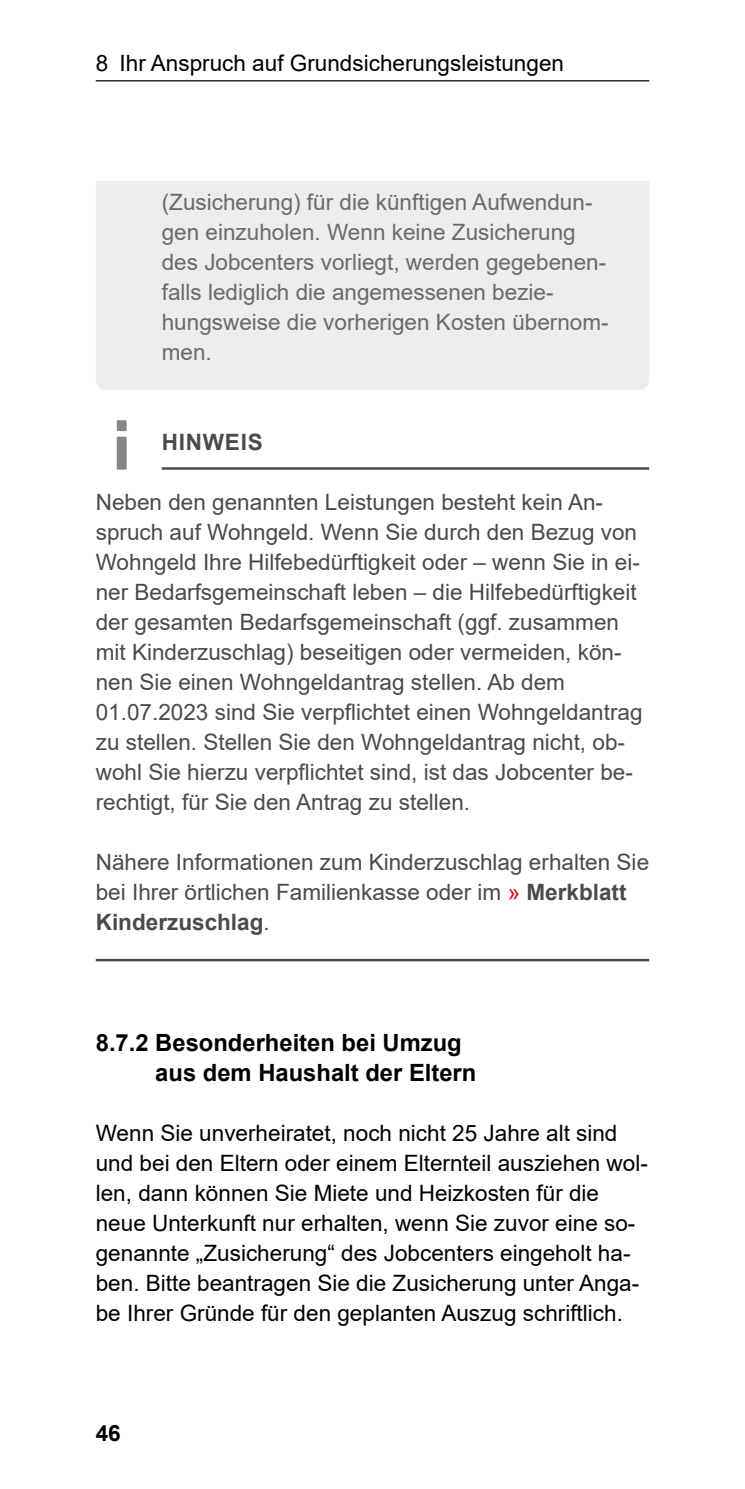
<style>
.page{position:relative;width:745px;height:1489px;background:#fff}
.page>*{position:absolute;margin:0;border:0;box-sizing:border-box;transform-origin:0 0}
.t1{font:700 23.75px/30px "Arial";color:#000}
.t2{font:22.5px/30px "Arial";color:#4a4a49}
.t3{font:22.5px/30px "Arial";color:#000}
.t4{font:22.5px/30px "Arial";color:#6a6a69}
.t5{font:700 22.5px "Arial";letter-spacing:.035em;color:#4a4a49}
.t6{font:700 22.5px "Arial";color:#000}
.s1{color:#e30613}
.s2{font-weight:700}
</style>
<div class="page">
<hr style="left:96px;top:80px;width:552px;height:1px;background:#000">
<div style="left:96px;top:161px;width:552px;height:229px;background:#ededed;border-radius:11px"></div>
<hr style="left:162px;top:467px;width:486px;height:3px;background:#4a4a49">
<hr style="left:96px;top:958px;width:552px;height:3px;background:#4a4a49">
<div style="left:117px;top:420px;width:10px;height:11px;background:#878787"></div>
<div style="left:117px;top:436px;width:10px;height:33px;background:#878787"></div>
<div style="left:87px;top:150px;width:572px;height:30px;background:#fff"></div>
<p class="t3" style="left:96px;top:48px;width:469px">8 Ihr Anspruch auf Grundsicherungsleistungen</p>
<p class="t4" style="left:162px;top:187px;width:448px">(Zusicherung) für die künftigen Aufwendun&shy;gen einzuholen. Wenn keine Zusicherung des Jobcenters vorliegt, werden gegebenen&shy;falls lediglich die angemessenen bezie&shy;hungsweise die vorherigen Kosten übernom&shy;men.</p>
<p class="t5" style="left:162px;top:426px;width:102px">HINWEIS</p>
<p class="t2" style="left:96px;top:487px;width:548px">Neben den genannten Leistungen besteht kein An&shy;spruch auf Wohngeld. Wenn Sie durch den Bezug von Wohngeld Ihre Hilfebedürftigkeit oder – wenn Sie in ei&shy;ner Bedarfsgemeinschaft leben – die Hilfebedürftigkeit der gesamten Bedarfsgemeinschaft (ggf. zusammen mit Kinderzuschlag) beseitigen oder vermeiden, kön&shy;nen Sie einen Wohngeldantrag stellen. Ab dem 01.07.2023 sind Sie verpflichtet einen Wohngeldantrag zu stellen. Stellen Sie den Wohngeldantrag nicht, ob&shy;wohl Sie hierzu verpflichtet sind, ist das Jobcenter be&shy;rechtigt, für Sie den Antrag zu stellen.</p>
<p class="t2" style="left:96px;top:847px;width:554px">Nähere Informationen zum Kinderzuschlag erhalten Sie bei Ihrer örtlichen Familienkasse oder im <span class="s1">»</span> <span class="s2">Merkblatt<br>Kinderzuschlag</span>.</p>
<p class="t1" style="left:155px;top:1027px;width:322px;text-indent:-59px">8.7.2 Besonderheiten bei Umzug aus dem Haushalt der Eltern</p>
<p class="t3" style="left:96px;top:1117px;width:553px">Wenn Sie unverheiratet, noch nicht 25 Jahre alt sind und bei den Eltern oder einem Elternteil ausziehen wol&shy;len, dann können Sie Miete und Heizkosten für die neue Unterkunft nur erhalten, wenn Sie zuvor eine so&shy;genannte „Zusicherung“ des Jobcenters eingeholt ha&shy;ben. Bitte beantragen Sie die Zusicherung unter Anga&shy;be Ihrer Gründe für den geplanten Auszug schriftlich.</p>
<p class="t6" style="left:96px;top:1416px;width:27px">46</p>
</div>
